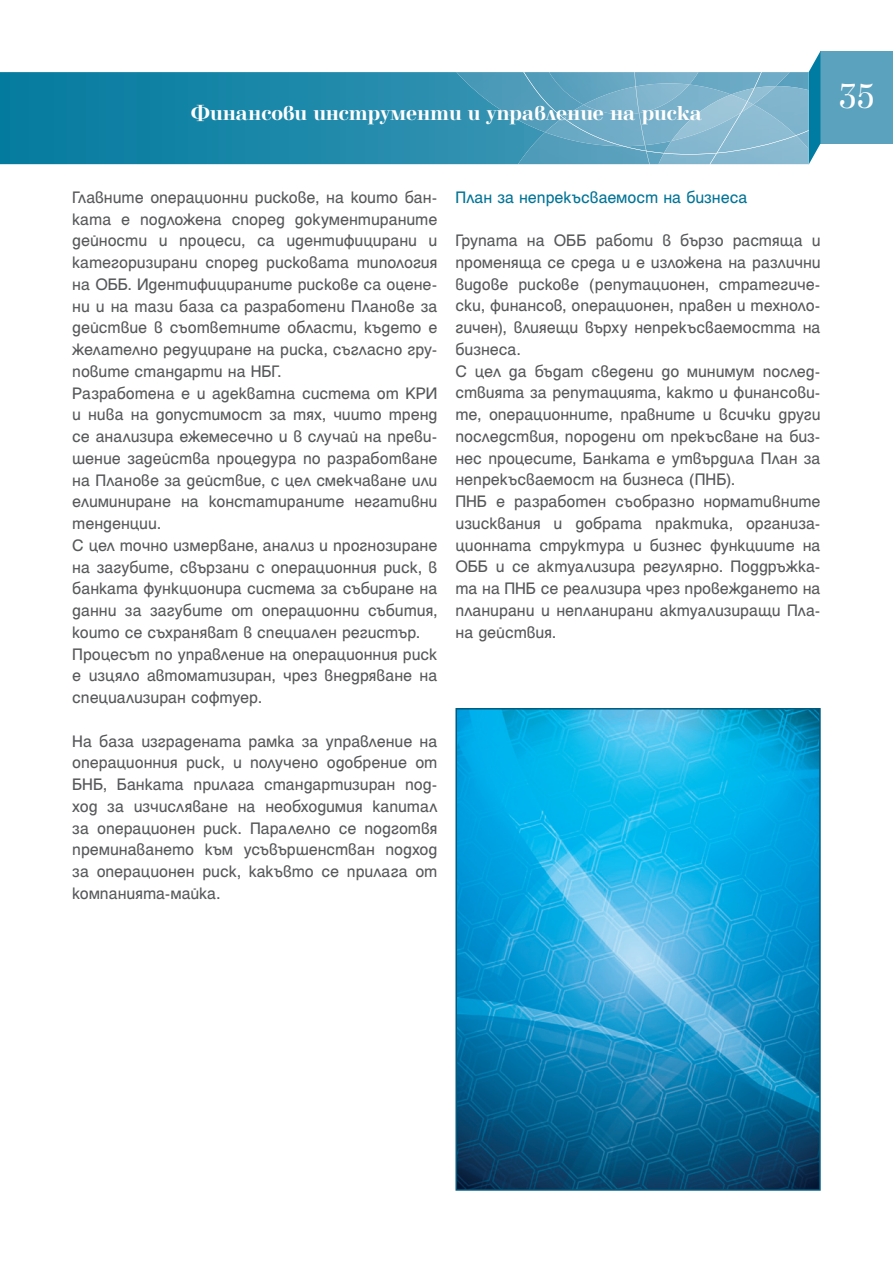
<style>
.page{position:relative;width:893px;height:1263px;background:#fff}
.page>*{position:absolute;margin:0;border:0;box-sizing:border-box;transform-origin:0 0}
.t1{font:36px "Elfin CYR";color:#fff}
.t2{font:700 21px "Elfin CYR";color:#fff}
.t3{font:18px/21.8px "Helen Bg";letter-spacing:-.005em;color:#57585a}
.t4{font:18px "Helen Bg";color:#007396}
</style>
<div class="page">
<div style="left:820px;top:51px;width:73px;height:92px;background:#5ba2bf"></div>
<svg style="left:0;top:72px;width:269px;height:92px;background:#0f81a3"></svg>
<svg style="left:269px;top:72px;width:187px;height:92px;background:#248bac"></svg>
<svg style="left:456px;top:52px;width:364px;height:113px"></svg>
<img style="left:458px;top:711px;width:360px;height:477px">
<div style="left:455px;top:708px;width:366px;height:483px;border:2px solid #005b7f"></div>
<p class="t2" style="left:191px;top:102px;width:512px">Финансови инструменти и управление на риска</p>
<h1 class="t1" style="left:839px;top:77px;width:37px">35</h1>
<p class="t3" style="left:72px;top:187px;width:367px">Главните операционни рискове, на които бан&shy;ката е подложена според документираните дейности и процеси, са идентифицирани и категоризирани според рисковата типология на ОББ. Идентифицираните рискове са оцене&shy;ни и на тази база са разработени Планове за действие в съответните области, където е желателно редуциране на риска, съгласно гру&shy;повите стандарти на НБГ.<br>Разработена е и адекватна система от КРИ и нива на допустимост за тях, чиито тренд се анализира ежемесечно и в случай на преви&shy;шение задейства процедура по разработване на Планове за действие, с цел смекчаване или елиминиране на констатираните негативни тенденции.<br>С цел точно измерване, анализ и прогнозиране на загубите, свързани с операционния риск, в банката функционира система за събиране на данни за загубите от операционни събития, които се съхраняват в специален регистър.<br>Процесът по управление на операционния риск е изцяло автоматизиран, чрез внедряване на специализиран софтуер.</p>
<p class="t3" style="left:72px;top:730px;width:367px;text-align:justify">На база изградената рамка за управление на операционния риск, и получено одобрение от БНБ, Банката прилага стандартизиран под&shy;ход за изчисляване на необходимия капитал за операционен риск. Паралелно се подготвя преминаването към усъвършенстван подход за операционен риск, какъвто се прилага от компанията-майка.</p>
<p class="t4" style="left:455px;top:188px;width:294px">План за непрекъсваемост на бизнеса</p>
<p class="t3" style="left:455px;top:230px;width:367px">Групата на ОББ работи в бързо растяща и променяща се среда и е изложена на различни видове рискове (репутационен, стратегиче&shy;ски, финансов, операционен, правен и техноло&shy;гичен), влияещи върху непрекъсваемостта на бизнеса.<br>С цел да бъдат сведени до минимум послед&shy;ствията за репутацията, както и финансови&shy;те, операционните, правните и всички други последствия, породени от прекъсване на биз&shy;нес процесите, Банката е утвърдила План за непрекъсваемост на бизнеса (ПНБ).<br>ПНБ е разработен съобразно нормативните изисквания и добрата практика, организа&shy;ционната структура и бизнес функциите на ОББ и се актуализира регулярно. Поддръжка&shy;та на ПНБ се реализира чрез провеждането на планирани и непланирани актуализиращи Пла&shy;на действия.</p>
</div>
